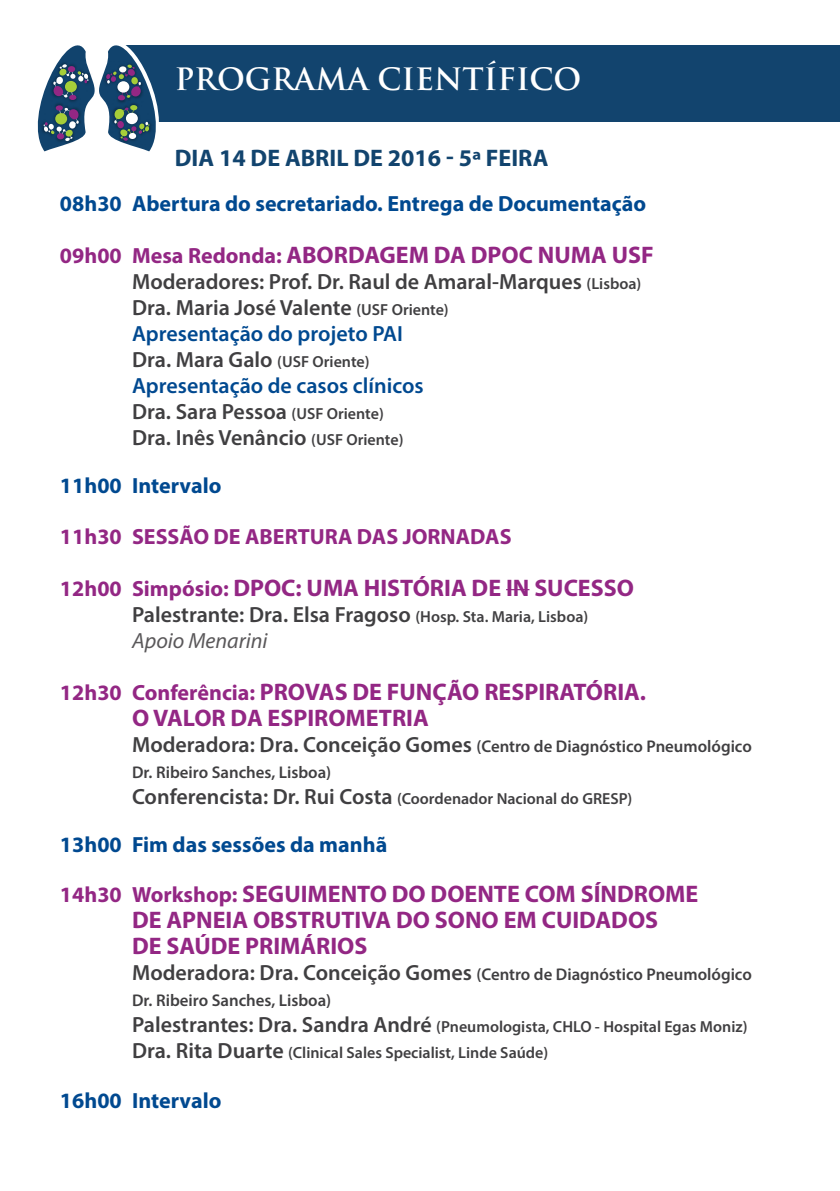
<style>
.page{position:relative;width:840px;height:1191px;background:#fff}
.page>*{position:absolute;margin:0;border:0;box-sizing:border-box;transform-origin:0 0}
.t1{font:700 30px "Trajan Pro";color:#fff}
.t2{font:700 24px/26px "Myriad Pro";color:#932784}
.t3{font:700 24px "Myriad Pro";color:#12446e}
.t4{font:600 22px/26px "Myriad Pro";color:#403f41}
.t5{font:700 22px "Myriad Pro";color:#004990}
.t6{font:700 22px "Myriad Pro";color:#932784}
.t7{font:600 17px/26px "Myriad Pro";color:#403f41}
.t8{font:600 16px/26px "Myriad Pro";color:#403f41}
.s1{font-size:22px}
.s2{font-size:16px}
.s3{color:#004990}
.s4{font-weight:400;font-style:italic;color:#5a585a}
</style>
<div class="page">
<svg style="left:506px;top:589px;width:23px;height:1px"></svg>
<div style="left:113px;top:45px;width:726px;height:77px;background:#12446e"></div>
<svg style="left:37px;top:45px;width:122px;height:107px"></svg>
<h1 class="t1" style="left:175px;top:60px;width:407px">PROGRAMA CIENTÍFICO</h1>
<p class="t3" style="left:175px;top:142px;width:375px">DIA 14 DE ABRIL DE 2016 - 5ª FEIRA</p>
<p class="t5" style="left:60px;top:190px;width:587px">08h30 Abertura do secretariado. Entrega de Documentação</p>
<p class="t2" style="left:60px;top:241px;width:595px"><span class="s1">09h00 Mesa Redonda:</span> ABORDAGEM DA DPOC NUMA USF</p>
<p class="t4" style="left:132px;top:268px;width:510px">Moderadores: Prof. Dr. Raul de Amaral-Marques <span class="s2">(Lisboa)<br></span>Dra. Maria José Valente <span class="s2">(USF Oriente)<br></span><span class="s3">Apresentação do projeto PAI<br></span>Dra. Mara Galo <span class="s2">(USF Oriente)<br></span><span class="s3">Apresentação de casos clínicos<br></span>Dra. Sara Pessoa <span class="s2">(USF Oriente)<br></span>Dra. Inês Venâncio <span class="s2">(USF Oriente)</span></p>
<p class="t5" style="left:60px;top:472px;width:163px">11h00 Intervalo</p>
<p class="t6" style="left:60px;top:522px;width:453px">11h30 SESSÃO DE ABERTURA DAS JORNADAS</p>
<p class="t2" style="left:60px;top:573px;width:575px"><span class="s1">12h00 Simpósio:</span> DPOC: UMA HISTÓRIA DE IN SUCESSO</p>
<p class="t4" style="left:132px;top:600px;width:457px">Palestrante: Dra. Elsa Fragoso <span class="s2">(Hosp. Sta. Maria, Lisboa)<br></span><span class="s4">Apoio Menarini</span></p>
<p class="t2" style="left:132px;top:677px;width:515px;text-indent:-72px"><span class="s1">12h30 Conferência:</span> PROVAS DE FUNÇÃO RESPIRATÓRIA.<br>O VALOR DA ESPIROMETRIA</p>
<p class="t7" style="left:132px;top:732px;width:621px"><span class="s1">Moderadora: Dra. Conceição Gomes</span> (Centro de Diagnóstico Pneumológico<br>Dr. Ribeiro Sanches, Lisboa)</p>
<p class="t8" style="left:132px;top:785px;width:501px"><span class="s1">Conferencista: Dr. Rui Costa</span> (Coordenador Nacional do GRESP)</p>
<p class="t5" style="left:60px;top:830px;width:329px">13h00 Fim das sessões da manhã</p>
<p class="t2" style="left:132px;top:879px;width:567px;text-indent:-72px"><span class="s1">14h30 Workshop:</span> SEGUIMENTO DO DOENTE COM SÍNDROME<br>DE APNEIA OBSTRUTIVA DO SONO EM CUIDADOS<br>DE SAÚDE PRIMÁRIOS</p>
<p class="t7" style="left:132px;top:960px;width:621px"><span class="s1">Moderadora: Dra. Conceição Gomes</span> (Centro de Diagnóstico Pneumológico<br>Dr. Ribeiro Sanches, Lisboa)</p>
<p class="t8" style="left:132px;top:1013px;width:616px"><span class="s1">Palestrantes: Dra. Sandra André</span> (Pneumologista, CHLO - Hospital Egas Moniz)<br><span class="s1">Dra. Rita Duarte</span> (Clinical Sales Specialist, Linde Saúde)</p>
<p class="t5" style="left:60px;top:1086px;width:163px">16h00 Intervalo</p>
</div>
